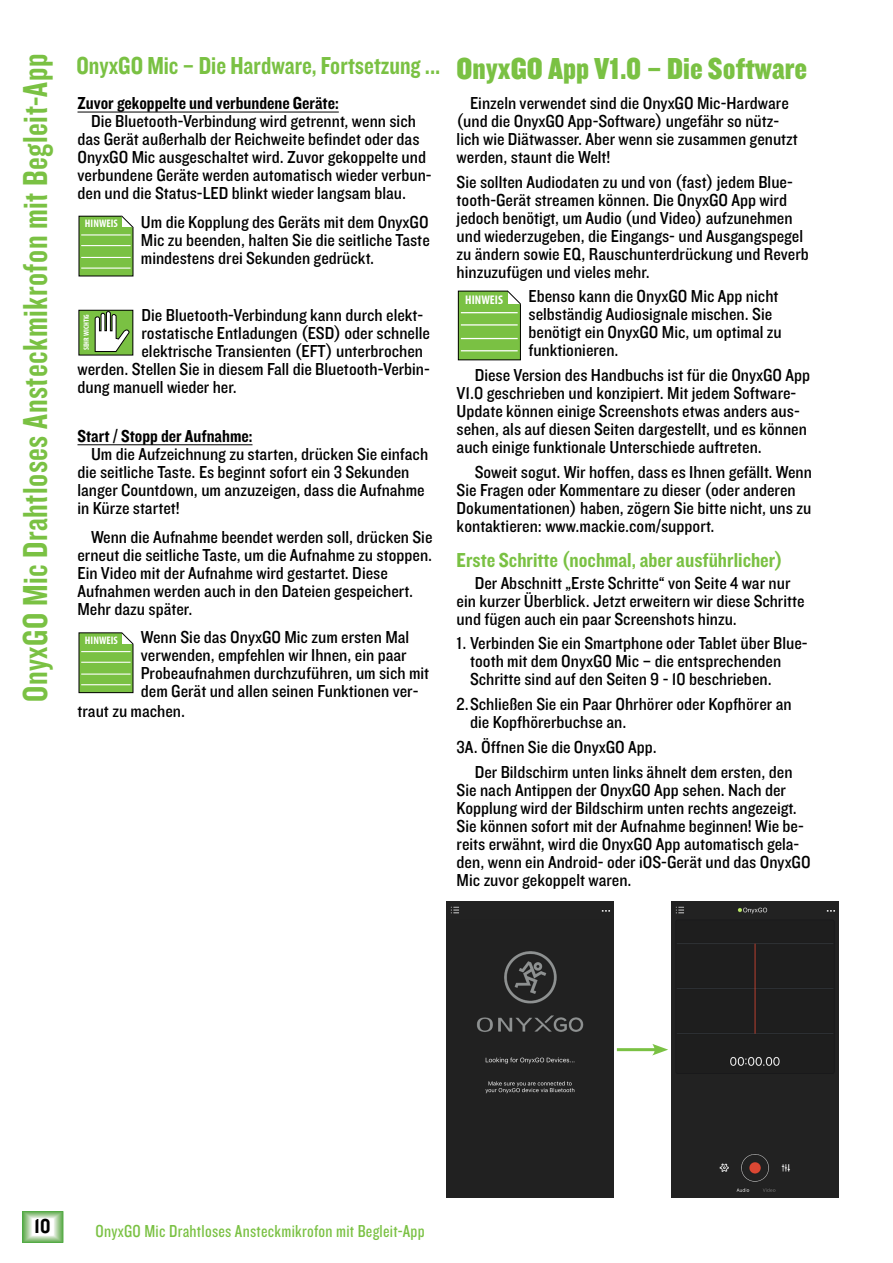
<style>
.page{position:relative;width:893px;height:1263px;background:#fff}
.page>*{position:absolute;margin:0;border:0;box-sizing:border-box;transform-origin:0 0}
.t1{font:36px "Knockout 49 Liteweight";letter-spacing:.015em;color:#7ac143}
.t2{font:31.5px "Knockout 70 Full Welterwt";color:#7ac143}
.t3{font:25.5px "Knockout 50 Welterweight";color:#7ac143;scale:.94 1}
.t4{font:21px "Knockout 50 Welterweight";color:#7ac143}
.t5{font:21px "Knockout 50 Welterweight";color:#000}
.t6{font:18px/18px "Knockout 30 Junior Welterwt";color:#000}
.t7{font:18px "Knockout 50 Welterweight";color:#000}
.t8{font:18px "Knockout 29 Junior Ltweight";letter-spacing:.015em;color:#7ac143}
.t9{font:700 condensed 12.6px "Myriad Pro";color:#fff}
.t10{font:700 condensed 10.95px "Myriad Pro";color:#fff}
.t11{font:700 condensed 7.5px "Myriad Pro";color:#fff}
</style>
<div class="page">
<div style="left:23px;top:1211px;width:40px;height:31px;border:1px solid #4eab44"></div>
<div style="left:23px;top:1212px;width:40px;height:30px;border:1px solid #50ab45"></div>
<div style="left:23px;top:1212px;width:39px;height:30px;border:1px solid #58ae4a"></div>
<div style="left:24px;top:1212px;width:38px;height:30px;border:1px solid #5eaf4f"></div>
<div style="left:24px;top:1212px;width:38px;height:29px;border:1px solid #64b154"></div>
<div style="left:24px;top:1212px;width:37px;height:29px;border:1px solid #68b356"></div>
<div style="left:24px;top:1213px;width:37px;height:28px;border:1px solid #6cb45b"></div>
<div style="left:25px;top:1213px;width:36px;height:28px;border:1px solid #76b865"></div>
<div style="left:25px;top:1213px;width:36px;height:27px;border:1px solid #76b866"></div>
<div style="left:25px;top:1213px;width:35px;height:27px;border:1px solid #7dbb6d"></div>
<div style="left:26px;top:1213px;width:34px;height:27px;border:1px solid #7dbb6e"></div>
<div style="left:26px;top:1214px;width:34px;height:26px;border:1px solid #86bf78"></div>
<div style="left:26px;top:1214px;width:33px;height:26px;border:1px solid #8cc27d"></div>
<div style="left:26px;top:1214px;width:33px;height:25px;border:1px solid #8dc27f"></div>
<div style="left:27px;top:1214px;width:32px;height:25px;border:1px solid #94c586"></div>
<div style="left:27px;top:1215px;width:32px;height:24px;border:1px solid #97c789"></div>
<div style="left:27px;top:1215px;width:31px;height:24px;border:1px solid #9eca90"></div>
<div style="left:28px;top:1215px;width:30px;height:24px;border:1px solid #a2cc94"></div>
<div style="left:28px;top:1215px;width:30px;height:23px;border:1px solid #a9cf9c"></div>
<div style="left:28px;top:1215px;width:29px;height:23px;border:1px solid #a9d09c"></div>
<div style="left:28px;top:1216px;width:29px;height:22px;border:1px solid #afd3a3"></div>
<div style="left:29px;top:1216px;width:28px;height:22px;border:1px solid #b8d7ad"></div>
<div style="left:29px;top:1216px;width:28px;height:21px;border:1px solid #b9d8ae"></div>
<div style="left:29px;top:1216px;width:27px;height:21px;border:1px solid #c0dbb5"></div>
<div style="left:29px;top:1217px;width:27px;height:20px;border:1px solid #c0dbb6"></div>
<div style="left:30px;top:1217px;width:26px;height:20px;border:1px solid #cbe1c3"></div>
<div style="left:30px;top:1217px;width:25px;height:20px;border:1px solid #cfe3c7"></div>
<div style="left:30px;top:1217px;width:25px;height:19px;border:1px solid #d2e5ca"></div>
<div style="left:31px;top:1217px;width:24px;height:19px;border:1px solid #d6e8d0"></div>
<div style="left:31px;top:1218px;width:24px;height:18px;border:1px solid #ddebd7"></div>
<div style="left:31px;top:1218px;width:23px;height:18px;border:1px solid #e4efe0"></div>
<hr style="left:77px;top:112px;width:262px;height:1px;background:#000">
<hr style="left:77px;top:444px;width:175px;height:1px;background:#000">
<div style="left:79px;top:216px;width:54px;height:60px;background:#7ac143"></div>
<hr style="left:81px;top:234px;width:50px;height:1px;background:#fff">
<hr style="left:81px;top:245px;width:50px;height:1px;background:#fff">
<hr style="left:81px;top:257px;width:50px;height:1px;background:#fff">
<hr style="left:81px;top:268px;width:50px;height:1px;background:#fff">
<svg style="left:121px;top:215px;width:13px;height:14px"></svg>
<div style="left:79px;top:310px;width:54px;height:45px;background:#7ac143"></div>
<div style="left:79px;top:310px;width:54px;height:45px;border:1px solid #000"></div>
<svg style="left:94px;top:311px;width:36px;height:41px"></svg>
<div style="left:79px;top:633px;width:54px;height:60px;background:#7ac143"></div>
<hr style="left:81px;top:651px;width:50px;height:1px;background:#fff">
<hr style="left:81px;top:662px;width:50px;height:1px;background:#fff">
<hr style="left:81px;top:673px;width:50px;height:2px;background:#fff">
<hr style="left:81px;top:684px;width:50px;height:1px;background:#fff">
<svg style="left:121px;top:632px;width:13px;height:13px"></svg>
<div style="left:458px;top:291px;width:62px;height:69px;background:#7ac143"></div>
<div style="left:458px;top:291px;width:63px;height:69px;border:1px solid #000"></div>
<hr style="left:461px;top:312px;width:57px;height:1px;background:#fff">
<hr style="left:461px;top:324px;width:57px;height:2px;background:#fff">
<hr style="left:461px;top:338px;width:57px;height:1px;background:#fff">
<hr style="left:461px;top:350px;width:57px;height:1px;background:#fff">
<svg style="left:506px;top:290px;width:15px;height:15px"></svg>
<div style="left:446px;top:901px;width:167px;height:297px;background:#212121"></div>
<div style="left:672px;top:901px;width:167px;height:297px;background:#222"></div>
<hr style="left:617px;top:1048px;width:41px;height:3px;background:#7ac143">
<svg style="left:652px;top:1044px;width:16px;height:11px"></svg>
<h1 class="t1" style="left:12px;top:702px;width:650px;rotate:-90deg">OnyxGO Mic Drahtloses Ansteckmikrofon mit Begleit-App</h1>
<h3 class="t3" style="left:76px;top:49px;width:389px">OnyxGO Mic – Die Hardware, Fortsetzung ...</h3>
<p class="t7" style="left:77px;top:91px;width:263px">Zuvor gekoppelte und verbundene Geräte:</p>
<p class="t6" style="left:77px;top:111px;width:356px;text-indent:14px">Die Bluetooth-Verbindung wird getrennt, wenn sich das Gerät außerhalb der Reichweite befindet oder das OnyxGO Mic ausgeschaltet wird. Zuvor gekoppelte und verbundene Geräte werden automatisch wieder verbun&shy;den und die Status-LED blinkt wieder langsam blau.</p>
<p class="t6" style="left:141px;top:212px;width:290px;text-align:justify">Um die Kopplung des Geräts mit dem OnyxGO Mic zu beenden, halten Sie die seitliche Taste mindestens drei Sekunden gedrückt.</p>
<p class="t10" style="left:85px;top:217px;width:34px">HINWEIS</p>
<p class="t6" style="left:141px;top:306px;width:283px">Die Bluetooth-Verbindung kann durch elekt-</p>
<p class="t6" style="left:141px;top:324px;width:290px">rostatische Entladungen (ESD) oder schnelle</p>
<p class="t6" style="left:141px;top:342px;width:283px">elektrische Transienten (EFT) unterbrochen</p>
<p class="t6" style="left:77px;top:360px;width:354px">werden. Stellen Sie in diesem Fall die Bluetooth-Verbin-</p>
<p class="t6" style="left:77px;top:378px;width:161px">dung manuell wieder her.</p>
<p class="t7" style="left:77px;top:424px;width:176px">Start / Stopp der Aufnahme:</p>
<p class="t6" style="left:77px;top:444px;width:352px;text-indent:14px">Um die Aufzeichnung zu starten, drücken Sie einfach die seitliche Taste. Es beginnt sofort ein 3 Sekunden langer Countdown, um anzuzeigen, dass die Aufnahme in Kürze startet!</p>
<p class="t6" style="left:77px;top:527px;width:356px;text-indent:14px">Wenn die Aufnahme beendet werden soll, drücken Sie erneut die seitliche Taste, um die Aufnahme zu stoppen.<br>Ein Video mit der Aufnahme wird gestartet. Diese Aufnahmen werden auch in den Dateien gespeichert.<br>Mehr dazu später.</p>
<p class="t6" style="left:141px;top:628px;width:270px">Wenn Sie das OnyxGO Mic zum ersten Mal</p>
<p class="t6" style="left:141px;top:646px;width:267px">verwenden, empfehlen wir Ihnen, ein paar</p>
<p class="t6" style="left:141px;top:664px;width:290px">Probeaufnahmen durchzuführen, um sich mit</p>
<p class="t6" style="left:141px;top:682px;width:279px">dem Gerät und allen seinen Funktionen ver-</p>
<p class="t6" style="left:77px;top:701px;width:109px">traut zu machen.</p>
<p class="t11" style="left:81px;top:350px;width:38px;rotate:-90deg">SEHR WICHTIG</p>
<p class="t10" style="left:85px;top:634px;width:34px">HINWEIS</p>
<h2 class="t2" style="left:457px;top:48px;width:352px">OnyxGO App V1.0 – Die Software</h2>
<p class="t6" style="left:457px;top:93px;width:343px;text-indent:14px">Einzeln verwendet sind die OnyxGO Mic-Hardware (und die OnyxGO App-Software) ungefähr so nütz&shy;lich wie Diätwasser. Aber wenn sie zusammen genutzt werden, staunt die Welt!</p>
<p class="t6" style="left:457px;top:172px;width:354px">Sie sollten Audiodaten zu und von (fast) jedem Blue&shy;tooth-Gerät streamen können. Die OnyxGO App wird jedoch benötigt, um Audio (und Video) aufzunehmen und wiederzugeben, die Eingangs- und Ausgangspegel zu ändern sowie EQ, Rauschunterdrückung und Reverb hinzuzufügen und vieles mehr.</p>
<p class="t6" style="left:528px;top:287px;width:255px">Ebenso kann die OnyxGO Mic App nicht selbständig Audiosignale mischen. Sie benötigt ein OnyxGO Mic, um optimal zu funktionieren.</p>
<p class="t6" style="left:457px;top:365px;width:355px;text-indent:18px">Diese Version des Handbuchs ist für die OnyxGO App V1.0 geschrieben und konzipiert. Mit jedem Software-Update können einige Screenshots etwas anders aus&shy;sehen, als auf diesen Seiten dargestellt, und es können auch einige funktionale Unterschiede auftreten.</p>
<p class="t6" style="left:457px;top:462px;width:357px;text-indent:18px">Soweit sogut. Wir hoffen, dass es Ihnen gefällt. Wenn Sie Fragen oder Kommentare zu dieser (oder anderen Dokumentationen) haben, zögern Sie bitte nicht, uns zu kontaktieren: www.mackie.com/support.</p>
<p class="t4" style="left:457px;top:546px;width:328px">Erste Schritte (nochmal, aber ausführlicher)</p>
<p class="t6" style="left:457px;top:573px;width:349px;text-indent:18px">Der Abschnitt „Erste Schritte“ von Seite 4 war nur ein kurzer Überblick. Jetzt erweitern wir diese Schritte und fügen auch ein paar Screenshots hinzu.</p>
<p class="t6" style="left:470px;top:633px;width:339px;text-indent:-14px">1. Verbinden Sie ein Smartphone oder Tablet über Blue&shy;tooth mit dem OnyxGO Mic – die entsprechenden<br>Schritte sind auf den Seiten 9 - 10 beschrieben.</p>
<p class="t6" style="left:470px;top:694px;width:323px;text-indent:-14px">2.Schließen Sie ein Paar Ohrhörer oder Kopfhörer an die Kopfhörerbuchse an.</p>
<p class="t6" style="left:475px;top:734px;width:319px;line-height:24.8px;text-indent:-18px">3A. Öffnen Sie die OnyxGO App.<br>Der Bildschirm unten links ähnelt dem ersten, den</p>
<p class="t6" style="left:457px;top:780px;width:355px">Sie nach Antippen der OnyxGO App sehen. Nach der Kopplung wird der Bildschirm unten rechts angezeigt.<br>Sie können sofort mit der Aufnahme beginnen! Wie be&shy;reits erwähnt, wird die OnyxGO App automatisch gela&shy;den, wenn ein Android- oder iOS-Gerät und das OnyxGO Mic zuvor gekoppelt waren.</p>
<p class="t9" style="left:465px;top:292px;width:39px">HINWEIS</p>
<p class="t5" style="left:34px;top:1212px;width:18px">10</p>
<p class="t8" style="left:96px;top:1220px;width:331px">OnyxGO Mic Drahtloses Ansteckmikrofon mit Begleit-App</p>
</div>
